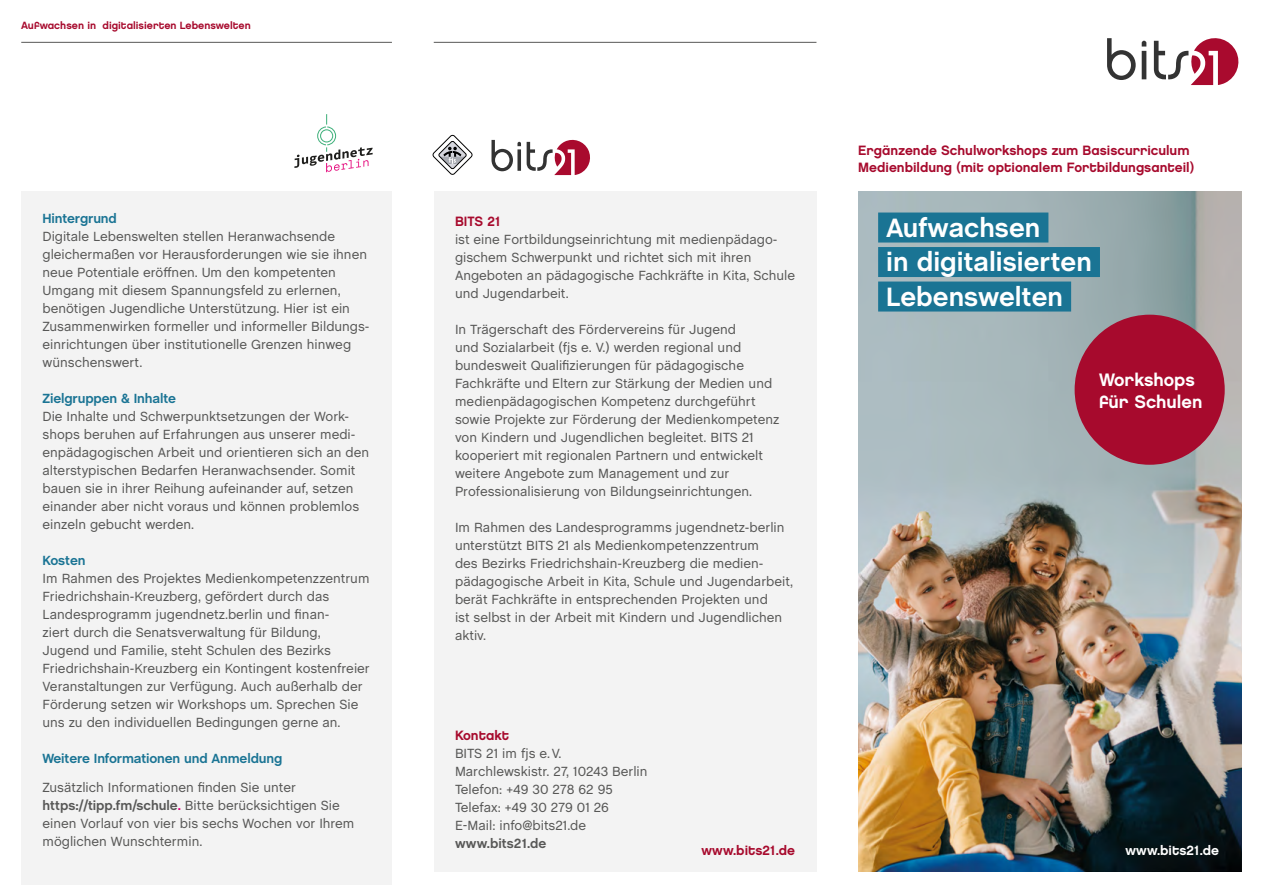
<style>
.page{position:relative;width:1263px;height:893px;background:#fff}
.page>*{position:absolute;margin:0;border:0;box-sizing:border-box;transform-origin:0 0}
.Titel{font:700 27px/34.5px "Chalet";color:#fff}
.CoA{font:18px/21.6px "Chalet New York Nineteen Eighty";color:#fff}
.t1{font:13.5px/18px "Chalet";color:#575756}
.Schmuck_9pt_rot{font:13.5px/16.2px "Chalet New York Nineteen Eighty";color:#a70a2d}
.t2{font:700 13.5px "Chalet";letter-spacing:-.01em;color:#1a7494}
.t3{font:700 13.5px "Chalet";color:#575756}
.Schmuck_9pt_rot-2{font:13.5px "Chalet New York Nineteen Eighty";color:#fff}
.H3_weiss{font:13.5px "Chalet New York Nineteen Eighty";color:#a70a2d}
.Pagina{font:10.5px "Chalet New York Nineteen Eighty";color:#a70a2d}
.s1{font-weight:700}
.s2{font-weight:700;color:#e6007d}
</style>
<div class="page">
<svg style="left:1107px;top:38px;width:29px;height:42px"></svg>
<svg style="left:1142px;top:41px;width:4px;height:38px"></svg>
<svg style="left:1154px;top:38px;width:85px;height:47px"></svg>
<img style="left:858px;top:191px;width:384px;height:681px">
<div style="left:434px;top:191px;width:382px;height:681px;background:#f3f3f3"></div>
<hr style="left:21px;top:42px;width:371px;height:1px;background:#575756">
<hr style="left:434px;top:42px;width:382px;height:1px;background:#575756">
<div style="left:21px;top:191px;width:371px;height:694px;background:#f3f3f3"></div>
<svg style="left:491px;top:140px;width:30px;height:31px"></svg>
<svg style="left:527px;top:139px;width:63px;height:36px"></svg>
<svg style="left:432px;top:135px;width:41px;height:40px"></svg>
<div style="left:1074px;top:315px;width:151px;height:150px;background:#a70a2d;border-radius:50%"></div>
<div style="left:878px;top:213px;width:170px;height:30px;background:#1a7494"></div>
<div style="left:878px;top:247px;width:222px;height:30px;background:#1a7494"></div>
<div style="left:878px;top:282px;width:193px;height:30px;background:#1a7494"></div>
<svg style="left:294px;top:114px;width:79px;height:58px"></svg>
<p class="Pagina" style="left:21px;top:19px;width:231px">Aufwachsen in digitalisierten Lebenswelten</p>
<h3 class="t2" style="left:43px;top:210px;width:76px">Hintergrund</h3>
<h3 class="t1" style="left:43px;top:227px;width:328px">Digitale Lebenswelten stellen Heranwachsende gleichermaßen vor Herausforderungen wie sie ihnen neue Potentiale eröffnen. Um den kompetenten Umgang mit diesem Spannungsfeld zu erlernen, benötigen Jugendliche Unterstützung. Hier ist ein Zusammenwirken formeller und informeller Bildungs&shy;einrichtungen über institutionelle Grenzen hinweg wünschenswert.</h3>
<h3 class="t2" style="left:43px;top:390px;width:135px">Zielgruppen &amp; Inhalte</h3>
<h3 class="t1" style="left:43px;top:407px;width:328px">Die Inhalte und Schwerpunktsetzungen der Work&shy;shops beruhen auf Erfahrungen aus unserer medi&shy;enpädagogischen Arbeit und orientieren sich an den alterstypischen Bedarfen Heranwachsender. Somit bauen sie in ihrer Reihung aufeinander auf, setzen einander aber nicht voraus und können problemlos einzeln gebucht werden.</h3>
<h3 class="t2" style="left:43px;top:552px;width:45px">Kosten</h3>
<h3 class="t1" style="left:43px;top:569px;width:329px">Im Rahmen des Projektes Medienkompetenzzentrum<br>Friedrichshain-Kreuzberg, gefördert durch das</h3>
<h3 class="t1" style="left:43px;top:605px;width:329px">Landesprogramm jugendnetz.berlin und finan-<br>ziert durch die Senatsverwaltung für Bildung, Jugend und Familie, steht Schulen des Bezirks Friedrichshain-Kreuzberg ein Kontingent kostenfreier Veranstaltungen zur Verfügung. Auch außerhalb der Förderung setzen wir Workshops um. Sprechen Sie uns zu den individuellen Bedingungen gerne an.</h3>
<h3 class="t2" style="left:43px;top:750px;width:241px">Weitere Informationen und Anmeldung</h3>
<p class="t1" style="left:43px;top:779px;width:255px">Zusätzlich Informationen finden Sie unter</p>
<p class="t1" style="left:43px;top:797px;width:314px"><span class="s1">https://tipp.fm/schule</span><span class="s2">.</span> Bitte berücksichtigen Sie einen Vorlauf von vier bis sechs Wochen vor Ihrem möglichen Wunschtermin.</p>
<p class="H3_weiss" style="left:455px;top:213px;width:47px">BITS 21</p>
<p class="t1" style="left:455px;top:231px;width:342px">ist eine Fortbildungseinrichtung mit medienpädago&shy;gischem Schwerpunkt und richtet sich mit ihren Angeboten an pädagogische Fachkräfte in Kita, Schule und Jugendarbeit.</p>
<p class="t1" style="left:455px;top:321px;width:326px">In Trägerschaft des Fördervereins für Jugend<br>und Sozialarbeit (fjs e. V.) werden regional und bundesweit Qualifizierungen für pädagogische Fachkräfte und Eltern zur Stärkung der Medien und medienpädagogischen Kompetenz durchgeführt sowie Projekte zur Förderung der Medienkompetenz von Kindern und Jugendlichen begleitet. BITS 21 kooperiert mit regionalen Partnern und entwickelt weitere Angebote zum Management und zur Professionalisierung von Bildungseinrichtungen.</p>
<p class="t1" style="left:455px;top:519px;width:340px">Im Rahmen des Landesprogramms jugendnetz-berlin unterstützt BITS 21 als Medienkompetenzzentrum<br>des Bezirks Friedrichshain-Kreuzberg die medien&shy;pädagogische Arbeit in Kita, Schule und Jugendarbeit, berät Fachkräfte in entsprechenden Projekten und<br>ist selbst in der Arbeit mit Kindern und Jugendlichen aktiv.</p>
<p class="Schmuck_9pt_rot" style="left:858px;top:142px;width:337px">Ergänzende Schulworkshops zum Basiscurriculum<br>Medienbildung (mit optionalem Fortbildungsanteil)</p>
<p class="Titel" style="left:886px;top:212px;width:207px">Aufwachsen<br>in digitalisierten</p>
<p class="Titel" style="left:886px;top:281px;width:178px">Lebenswelten</p>
<p class="CoA" style="left:1099px;top:369px;width:105px">Workshops für Schulen</p>
<p class="Schmuck_9pt_rot" style="left:455px;top:727px;width:56px">Kontakt</p>
<p class="t1" style="left:455px;top:744px;width:108px">BITS 21 im fjs e.V.</p>
<p class="t1" style="left:455px;top:762px;width:194px">Marchlewskistr. 27, 10243 Berlin</p>
<p class="t1" style="left:455px;top:780px;width:159px">Telefon: +49 30 278 62 95</p>
<p class="t1" style="left:455px;top:798px;width:155px">Telefax: +49 30 279 01 26</p>
<p class="t1" style="left:455px;top:816px;width:133px">E-Mail: info@bits21.de</p>
<p class="t3" style="left:455px;top:835px;width:93px">www.bits21.de</p>
<p class="Schmuck_9pt_rot" style="left:701px;top:842px;width:95px">www.bits21.de</p>
<p class="Schmuck_9pt_rot-2" style="left:1125px;top:841px;width:95px">www.bits21.de</p>
</div>
